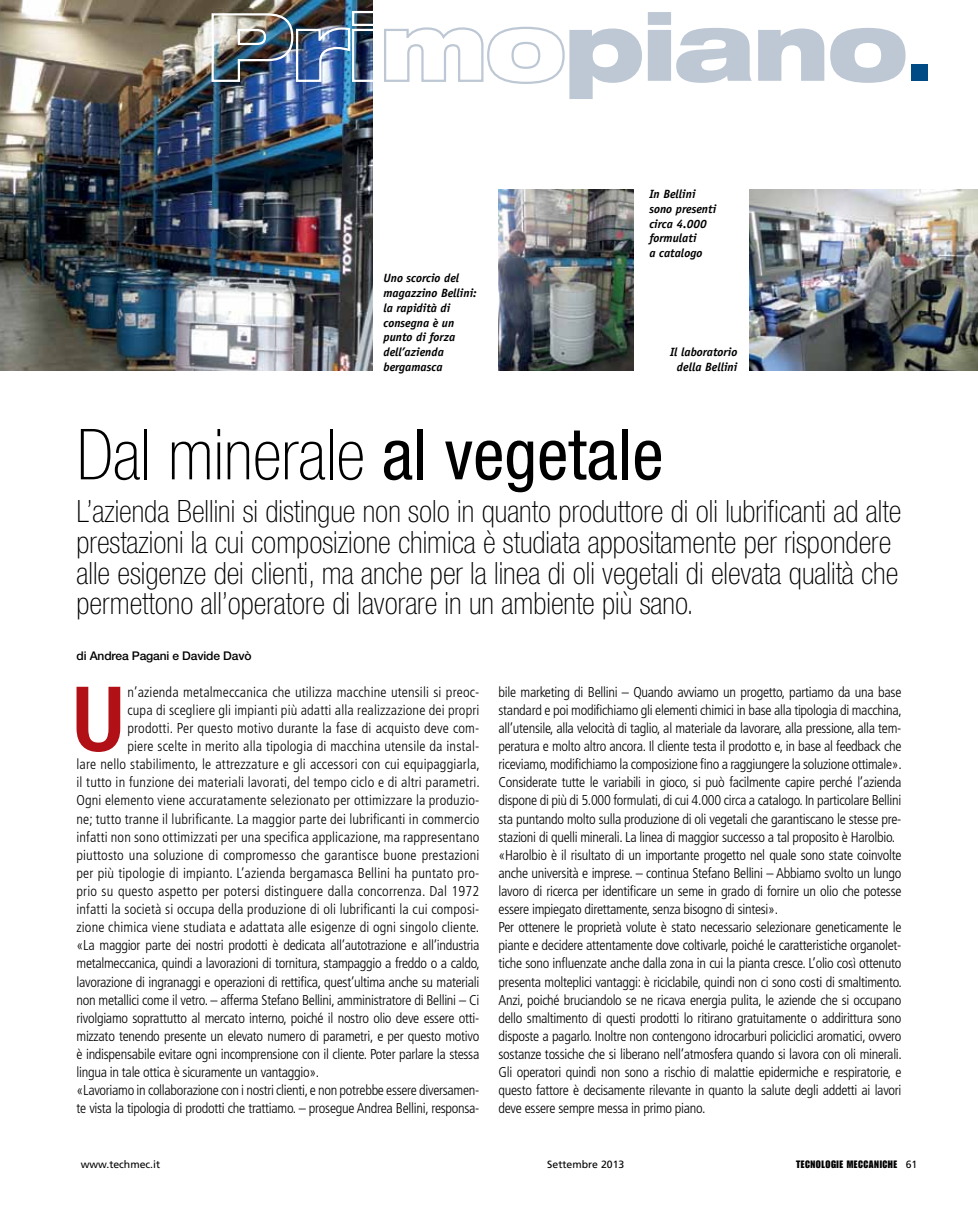
<style>
.page{position:relative;width:978px;height:1212px;background:#fff}
.page>*{position:absolute;margin:0;border:0;box-sizing:border-box;transform-origin:0 0}
.t1{font:900 expanded 93px "Helvetica Neue LT Std";letter-spacing:-.025em;color:#bdc8d4}
.t2{font:700 condensed 92.1px "Frutiger LT Std";color:#b11116}
.t3{font:100 condensed 70.5px "Helvetica Neue LT Std";color:#000}
.t4{font:100 condensed 30.75px/30.8px "Helvetica Neue LT Std";color:#000}
.t5{font:300 condensed 14.25px/18.1px "Frutiger LT Std";letter-spacing:-.02em;color:#000}
.t6{font:300 condensed 14.25px "Frutiger LT Std";letter-spacing:.01em;color:#000}
.t7{font:italic 700 12px/14.7px "Officina Sans Std";color:#000}
.t8{font:500 12px "Helvetica Neue LT Std";letter-spacing:-.01em;color:#000}
.t9{font:10.5px "Frutiger LT Std";color:#000}
.t10{font:10.5px "Impact LT Std";letter-spacing:.05em;color:#000}
.s1{font-weight:400}
.s2{font-family:"Frutiger LT Std"}
</style>
<div class="page">
<img style="left:750px;top:189px;width:228px;height:182px">
<img style="left:499px;top:189px;width:135px;height:182px">
<img style="left:0;top:0;width:373px;height:371px">
<img style="left:210px;top:10px;width:355px;height:75px">
<div style="left:911px;top:64px;width:17px;height:17px;background:#004b85"></div>
<h1 class="t1" style="left:564px;top:-13px;width:346px">piano</h1>
<p class="t7" style="left:383px;top:271px;width:95px">Uno scorcio del magazzino Bellini: la rapidità di consegna è un punto di forza dell’azienda bergamasca</p>
<p class="t7" style="left:649px;top:187px;width:68px">In Bellini sono presenti circa 4.000 formulati<br>a catalogo</p>
<p class="t7" style="left:670px;top:344px;width:69px;text-align:center">Il laboratorio della Bellini</p>
<h3 class="t3" style="left:77px;top:415px;width:589px">Dal minerale <span class="s1">al vegetale</span></h3>
<p class="t4" style="left:77px;top:496px;width:826px">L’azienda Bellini si distingue non solo in quanto produttore di oli lubrificanti ad alte prestazioni la cui composizione chimica è studiata appositamente per rispondere alle esigenze dei clienti, ma anche per la linea di oli vegetali di elevata qualità che permettono all’operatore di lavorare in un ambiente più sano.</p>
<p class="t8" style="left:77px;top:649px;width:177px">di Andrea Pagani e Davide Davò</p>
<h2 class="t2" style="left:70px;top:664px;width:58px">U</h2>
<p class="t6" style="left:127px;top:684px;width:353px">n’azienda metalmeccanica che utilizza macchine utensili si preoc-</p>
<p class="t6" style="left:127px;top:702px;width:353px">cupa di scegliere gli impianti più adatti alla realizzazione dei propri</p>
<p class="t6" style="left:127px;top:720px;width:353px">prodotti. Per questo motivo durante la fase di acquisto deve com-</p>
<p class="t6" style="left:127px;top:738px;width:353px">piere scelte in merito alla tipologia di macchina utensile da instal-</p>
<p class="t6" style="left:77px;top:756px;width:405px">lare nello stabilimento, le attrezzature e gli accessori con cui equipaggiarla,</p>
<p class="t6" style="left:77px;top:774px;width:405px">il tutto in funzione dei materiali lavorati, del tempo ciclo e di altri parametri.</p>
<p class="t6" style="left:77px;top:792px;width:404px">Ogni elemento viene accuratamente selezionato per ottimizzare la produzio-</p>
<p class="t6" style="left:77px;top:810px;width:404px">ne; tutto tranne il lubrificante. La maggior parte dei lubrificanti in commercio</p>
<p class="t6" style="left:77px;top:828px;width:404px">infatti non sono ottimizzati per una specifica applicazione, ma rappresentano</p>
<p class="t6" style="left:77px;top:847px;width:404px">piuttosto una soluzione di compromesso che garantisce buone prestazioni</p>
<p class="t6" style="left:77px;top:865px;width:404px">per più tipologie di impianto. L’azienda bergamasca Bellini ha puntato pro-</p>
<p class="t6" style="left:77px;top:883px;width:404px">prio su questo aspetto per potersi distinguere dalla concorrenza. Dal 1972</p>
<p class="t6" style="left:77px;top:901px;width:404px">infatti la società si occupa della produzione di oli lubrificanti la cui composi-</p>
<p class="t6" style="left:77px;top:919px;width:404px">zione chimica viene studiata e adattata alle esigenze di ogni singolo cliente.</p>
<p class="t5" style="left:77px;top:936px;width:404px">«La maggior parte dei nostri prodotti è dedicata all’autotrazione e all’industria</p>
<p class="t5" style="left:77px;top:954px;width:405px">metalmeccanica, quindi a lavorazioni di tornitura, stampaggio a freddo o a caldo,</p>
<p class="t5" style="left:77px;top:973px;width:404px">lavorazione di ingranaggi e operazioni di rettifica, quest’ultima anche su materiali</p>
<p class="t5" style="left:77px;top:991px;width:404px">non metallici come il vetro. – afferma Stefano Bellini, amministratore di Bellini – Ci</p>
<p class="t5" style="left:77px;top:1009px;width:404px">rivolgiamo soprattutto al mercato interno, poiché il nostro olio deve essere otti-</p>
<p class="t5" style="left:77px;top:1027px;width:404px">mizzato tenendo presente un elevato numero di parametri, e per questo motivo</p>
<p class="t5" style="left:77px;top:1045px;width:404px">è indispensabile evitare ogni incomprensione con il cliente. Poter parlare la stessa</p>
<p class="t5" style="left:77px;top:1063px;width:244px">lingua in tale ottica è sicuramente un vantaggio».</p>
<p class="t5" style="left:77px;top:1081px;width:404px">«Lavoriamo in collaborazione con i nostri clienti, e non potrebbe essere diversamen-</p>
<p class="t5" style="left:77px;top:1099px;width:404px">te vista la tipologia di prodotti che trattiamo. – prosegue Andrea Bellini, responsa-</p>
<p class="t5" style="left:499px;top:683px;width:405px">bile marketing di Bellini – Quando avviamo un progetto, partiamo da una base standard e poi modifichiamo gli elementi chimici in base alla tipologia di macchina, all’utensile, alla velocità di taglio, al materiale da lavorare, alla pressione, alla tem&shy;peratura e molto altro ancora. Il cliente testa il prodotto e, in base al feedback che riceviamo, modifichiamo la composizione fino a raggiungere la soluzione ottimale».<br>Considerate tutte le variabili in gioco, si può facilmente capire perché l’azienda dispone di più di 5.000 formulati, di cui 4.000 circa a catalogo. In particolare Bellini sta puntando molto sulla produzione di oli vegetali che garantiscano le stesse pre&shy;stazioni di quelli minerali. La linea di maggior successo a tal proposito è Harolbio. «Harolbio è il risultato di un importante progetto nel quale sono state coinvolte anche università e imprese. – continua Stefano Bellini – Abbiamo svolto un lungo lavoro di ricerca per identificare un seme in grado di fornire un olio che potesse essere impiegato direttamente, senza bisogno di sintesi».<br>Per ottenere le proprietà volute è stato necessario selezionare geneticamente le piante e decidere attentamente dove coltivarle, poiché le caratteristiche organolet&shy;tiche sono influenzate anche dalla zona in cui la pianta cresce. L’olio così ottenuto presenta molteplici vantaggi: è riciclabile, quindi non ci sono costi di smaltimento.<br>Anzi, poiché bruciandolo se ne ricava energia pulita, le aziende che si occupano dello smaltimento di questi prodotti lo ritirano gratuitamente o addirittura sono disposte a pagarlo. Inoltre non contengono idrocarburi policiclici aromatici, ovvero sostanze tossiche che si liberano nell’atmosfera quando si lavora con oli minerali.<br>Gli operatori quindi non sono a rischio di malattie epidermiche e respiratorie, e questo fattore è decisamente rilevante in quanto la salute degli addetti ai lavori deve essere sempre messa in primo piano.</p>
<p class="t9" style="left:81px;top:1158px;width:81px">www.techmec.it</p>
<p class="t9" style="left:547px;top:1158px;width:79px">Settembre 2013</p>
<p class="t10" style="left:796px;top:1158px;width:123px">TECNOLOGIE MECCANICHE <span class="s2">61</span></p>
</div>
